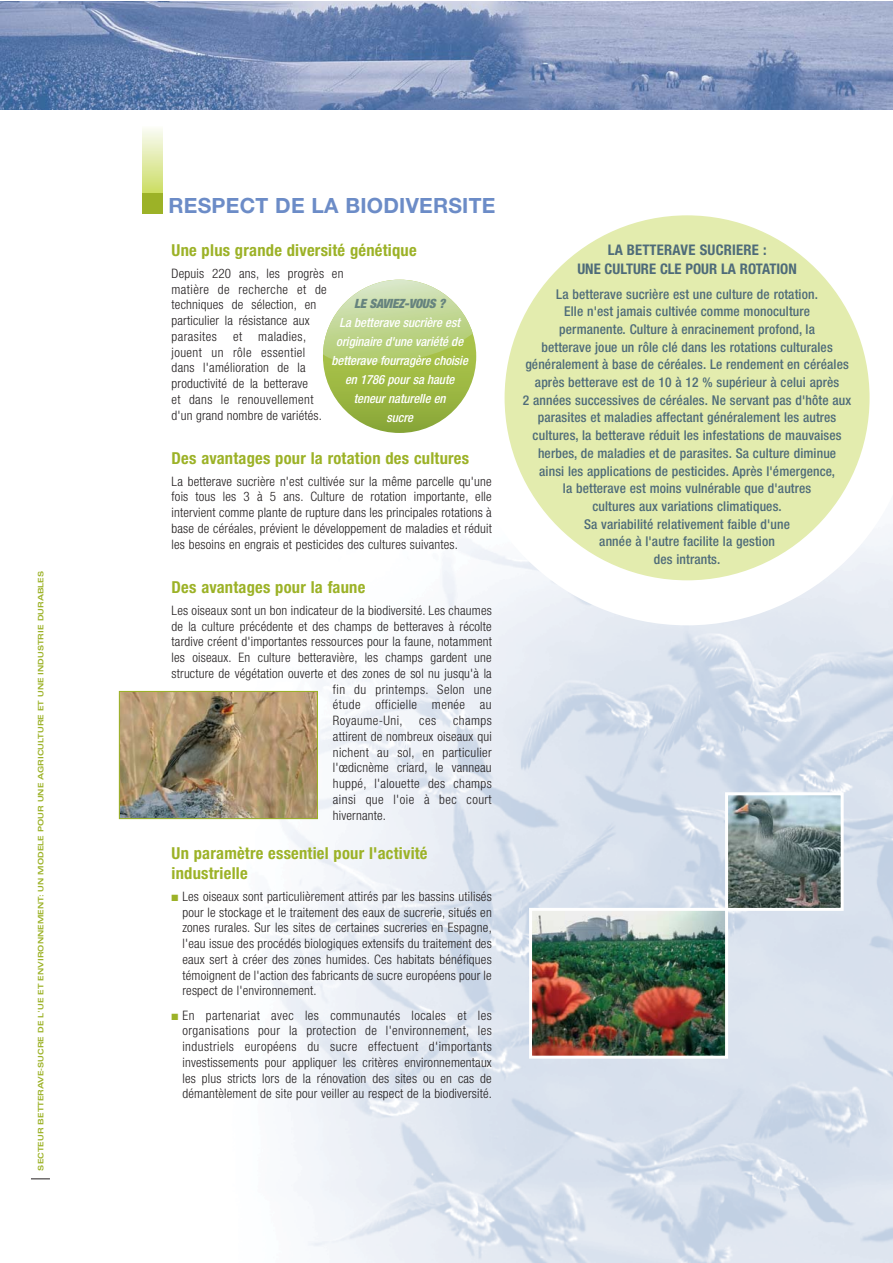
<style>
.page{position:relative;width:893px;height:1263px;background:#fff}
.page>*{position:absolute;margin:0;border:0;box-sizing:border-box;transform-origin:0 0}
.t1{font:700 21px "Helvetica Neue";letter-spacing:.01em;color:#6c8cc7}
.t2{font:700 condensed 16.5px/19.5px "Helvetica Neue";letter-spacing:.015em;color:#9cb227}
.t3{font:700 condensed 14.7px/19.6px "Helvetica Neue";color:#4e6b79;text-align:center}
.t4{font:500 condensed 13.5px/17.7px "Helvetica Neue";letter-spacing:.01em;color:#4e6b79;text-align:center}
.t5{font:300 condensed 13.05px/15.8px "Helvetica Neue";letter-spacing:.015em;color:#231f20;text-align:justify}
.t6{font:300 condensed 13.05px "Helvetica Neue";letter-spacing:.035em;color:#231f20}
.t7{font:italic 500 condensed 12.75px/19px "Helvetica Neue";letter-spacing:-.005em;color:#fff;text-align:center}
.t8{font:italic 900 condensed 12.75px "Helvetica Neue";letter-spacing:-.015em;color:#66837e}
.t9{font:700 expanded 7.5px "Univers";color:#9cb227}
.s1{color:#9cb227}
</style>
<div class="page">
<img style="left:202px;top:279px;width:691px;height:984px">
<svg style="left:460px;top:215px;width:433px;height:410px"></svg>
<svg style="left:31px;top:1178px;width:19px;height:1px"></svg>
<svg style="left:143px;top:128px;width:20px;height:65px"></svg>
<div style="left:143px;top:193px;width:20px;height:21px;background:#9cb227"></div>
<img style="left:121px;top:693px;width:195px;height:124px">
<div style="left:119px;top:691px;width:199px;height:128px;border:1px solid #9cb227"></div>
<img style="left:533px;top:912px;width:191px;height:143px">
<div style="left:529px;top:908px;width:199px;height:151px;border:3px solid #fff"></div>
<img style="left:729px;top:796px;width:111px;height:111px">
<div style="left:725px;top:792px;width:119px;height:119px;border:3px solid #fff"></div>
<img style="left:0;top:1px;width:893px;height:109px">
<svg style="left:323px;top:280px;width:153px;height:153px;background:#9ab542"></svg>
<svg style="left:323px;top:280px;width:153px;height:84px"></svg>
<p class="t9" style="left:38px;top:1170px;width:601px;rotate:-90deg">SECTEUR BETTERAVE-SUCRE DE L'UE ET ENVIRONNEMENT: UN MODELE POUR UNE AGRICULTURE ET UNE INDUSTRIE DURABLES</p>
<h1 class="t1" style="left:169px;top:198px;width:328px">RESPECT DE LA BIODIVERSITE</h1>
<p class="t2" style="left:172px;top:241px;width:247px">Une plus grande diversité génétique</p>
<p class="t5" style="left:172px;top:266px;width:173px;text-align:left">Depuis 220 ans, les progrès en matière de recherche et de techniques de sélection, en particulier la résistance aux parasites et maladies,<br>jouent un rôle essentiel<br>dans l'amélioration de la productivité de la betterave<br>et dans le renouvellement<br>d'un grand nombre de variétés.</p>
<p class="t2" style="left:172px;top:449px;width:299px">Des avantages pour la rotation des cultures</p>
<p class="t5" style="left:172px;top:474px;width:322px">La betterave sucrière n'est cultivée sur la même parcelle qu'une fois tous les 3 à 5 ans. Culture de rotation importante, elle intervient comme plante de rupture dans les principales rotations à base de céréales, prévient le développement de maladies et réduit les besoins en engrais et pesticides des cultures suivantes.</p>
<p class="t2" style="left:172px;top:578px;width:195px">Des avantages pour la faune</p>
<p class="t5" style="left:172px;top:603px;width:322px">Les oiseaux sont un bon indicateur de la biodiversité. Les chaumes</p>
<p class="t5" style="left:172px;top:619px;width:322px">de la culture précédente et des champs de betteraves à récolte</p>
<p class="t5" style="left:172px;top:635px;width:322px">tardive créent d'importantes ressources pour la faune, notamment</p>
<p class="t5" style="left:172px;top:651px;width:322px">les oiseaux. En culture betteravière, les champs gardent une</p>
<p class="t5" style="left:172px;top:666px;width:322px">structure de végétation ouverte et des zones de sol nu jusqu'à la</p>
<p class="t6" style="left:333px;top:684px;width:160px">fin du printemps. Selon une</p>
<p class="t6" style="left:333px;top:700px;width:160px">étude officielle menée au</p>
<p class="t6" style="left:333px;top:716px;width:71px">Royaume-Uni,</p>
<p class="t5" style="left:419px;top:714px;width:18px">ces</p>
<p class="t8" style="left:354px;top:299px;width:95px">LE SAVIEZ-VOUS ?</p>
<p class="t7" style="left:332px;top:314px;width:140px">La betterave sucrière est originaire d'une variété de betterave fourragère choisie en 1786 pour sa haute teneur naturelle en<br>sucre</p>
<p class="t5" style="left:333px;top:714px;width:160px;text-indent:120px">champs attirent de nombreux oiseaux qui nichent au sol, en particulier l'œdicnème criard, le vanneau huppé, l'alouette des champs ainsi que l'oie à bec court hivernante.</p>
<p class="t2" style="left:172px;top:845px;width:258px">Un paramètre essentiel pour l'activité industrielle</p>
<p class="t5" style="left:182px;top:889px;width:311px;text-indent:-11px"><span class="s1">■</span> Les oiseaux sont particulièrement attirés par les bassins utilisés pour le stockage et le traitement des eaux de sucrerie, situés en zones rurales. Sur les sites de certaines sucreries en Espagne, l'eau issue des procédés biologiques extensifs du traitement des eaux sert à créer des zones humides. Ces habitats bénéfiques témoignent de l'action des fabricants de sucre européens pour le respect de l'environnement.</p>
<p class="t5" style="left:182px;top:1008px;width:311px;text-indent:-11px"><span class="s1">■</span> En partenariat avec les communautés locales et les organisations pour la protection de l'environnement, les industriels européens du sucre effectuent d'importants investissements pour appliquer les critères environnementaux les plus stricts lors de la rénovation des sites ou en cas de démantèlement de site pour veiller au respect de la biodiversité.</p>
<p class="t3" style="left:577px;top:241px;width:221px">LA BETTERAVE SUCRIERE :<br>UNE CULTURE CLE POUR LA ROTATION</p>
<p class="t4" style="left:523px;top:286px;width:330px">La betterave sucrière est une culture de rotation.<br>Elle n'est jamais cultivée comme monoculture<br>permanente. Culture à enracinement profond, la<br>betterave joue un rôle clé dans les rotations culturales généralement à base de céréales. Le rendement en céréales après betterave est de 10 à 12 % supérieur à celui après<br>2 années successives de céréales. Ne servant pas d'hôte aux parasites et maladies affectant généralement les autres cultures, la betterave réduit les infestations de mauvaises herbes, de maladies et de parasites. Sa culture diminue<br>ainsi les applications de pesticides. Après l'émergence,<br>la betterave est moins vulnérable que d'autres<br>cultures aux variations climatiques.<br>Sa variabilité relativement faible d'une<br>année à l'autre facilite la gestion<br>des intrants.</p>
</div>
